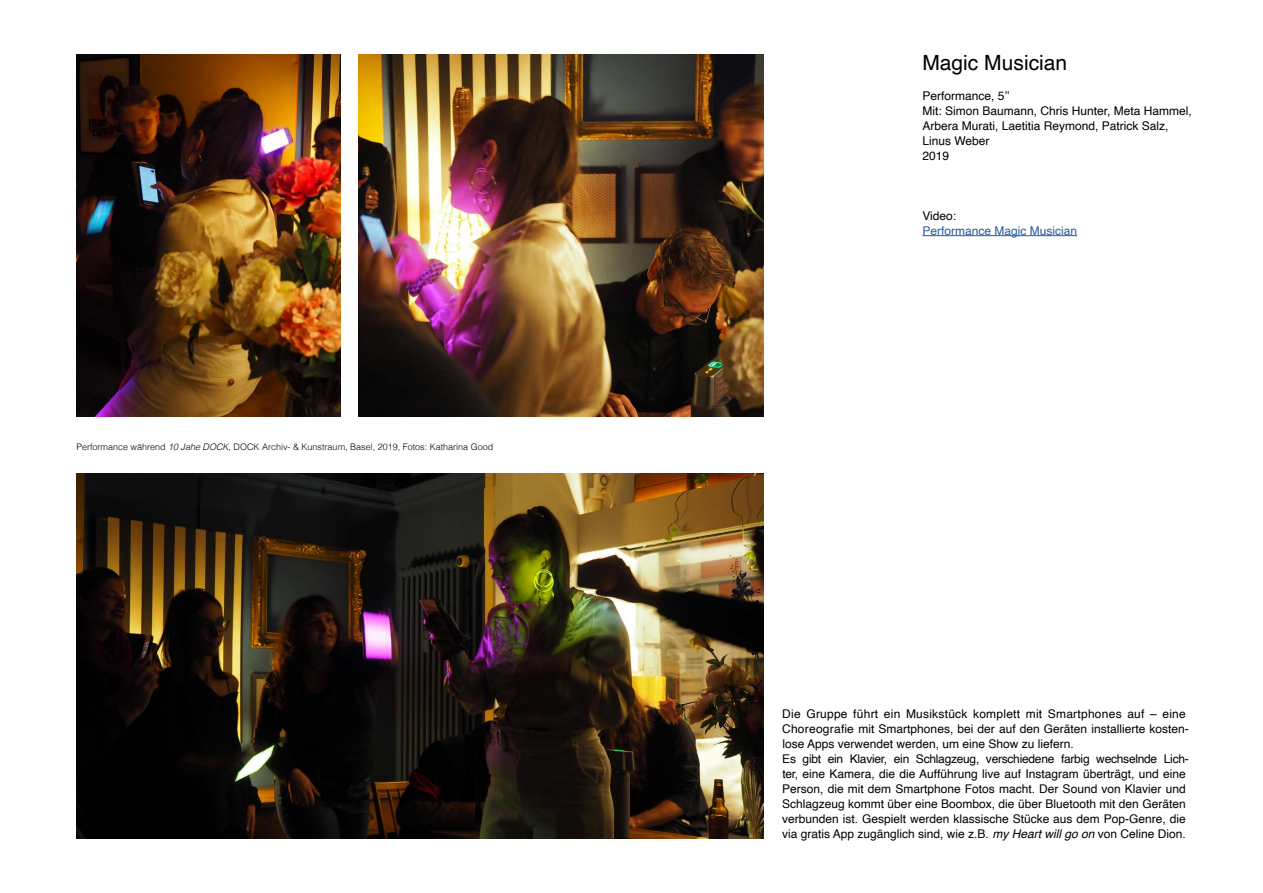
<style>
.page{position:relative;width:1263px;height:893px;background:#fff}
.page>*{position:absolute;margin:0;border:0;box-sizing:border-box;transform-origin:0 0}
.t1{font:21px "Helvetica";color:#000}
.t2{font:12px/15px "Helvetica";color:#000}
.t3{font:12px "Helvetica";color:#275b9b}
.t4{font:300 9px "Helvetica";color:#000}
.s1{font-style:italic}
.s2{color:#030405}
</style>
<div class="page">
<hr style="left:922px;top:235px;width:155px;height:1px;background:#275b9b">
<img style="left:77px;top:54px;width:263px;height:363px">
<img style="left:358px;top:54px;width:405px;height:362px">
<img style="left:77px;top:474px;width:686px;height:365px">
<p class="t4" style="left:77px;top:439px;width:418px">Performance während <span class="s1">10 Jahe DOCK</span>, <span class="s2">DOCK Archiv- &amp; Kunstraum,</span> Basel, 2019, Fotos: Katharina Good</p>
<h1 class="t1" style="left:922px;top:46px;width:146px">Magic Musician</h1>
<p class="t2" style="left:922px;top:88px;width:271px">Performance, 5’’<br>Mit: Simon Baumann, Chris Hunter, Meta Hammel,<br>Arbera Murati, Laetitia Reymond, Patrick Salz,<br>Linus Weber<br>2019</p>
<p class="t2" style="left:922px;top:208px;width:35px">Video:</p>
<p class="t3" style="left:922px;top:221px;width:156px">Performance Magic Musician</p>
<p class="t2" style="left:782px;top:707px;width:408px">Die Gruppe führt ein Musikstück komplett mit Smartphones auf – eine Choreografie mit Smartphones, bei der auf den Geräten installierte kosten&shy;lose Apps verwendet werden, um eine Show zu liefern.<br>Es gibt ein Klavier, ein Schlagzeug, verschiedene farbig wechselnde Lich&shy;ter, eine Kamera, die die Aufführung live auf Instagram überträgt, und eine Person, die mit dem Smartphone Fotos macht. Der Sound von Klavier und Schlagzeug kommt über eine Boombox, die über Bluetooth mit den Geräten verbunden ist. Gespielt werden klassische Stücke aus dem Pop-Genre, die via gratis App zugänglich sind, wie z.B. <span class="s1">my Heart will go on</span> von Celine Dion.</p>
</div>
